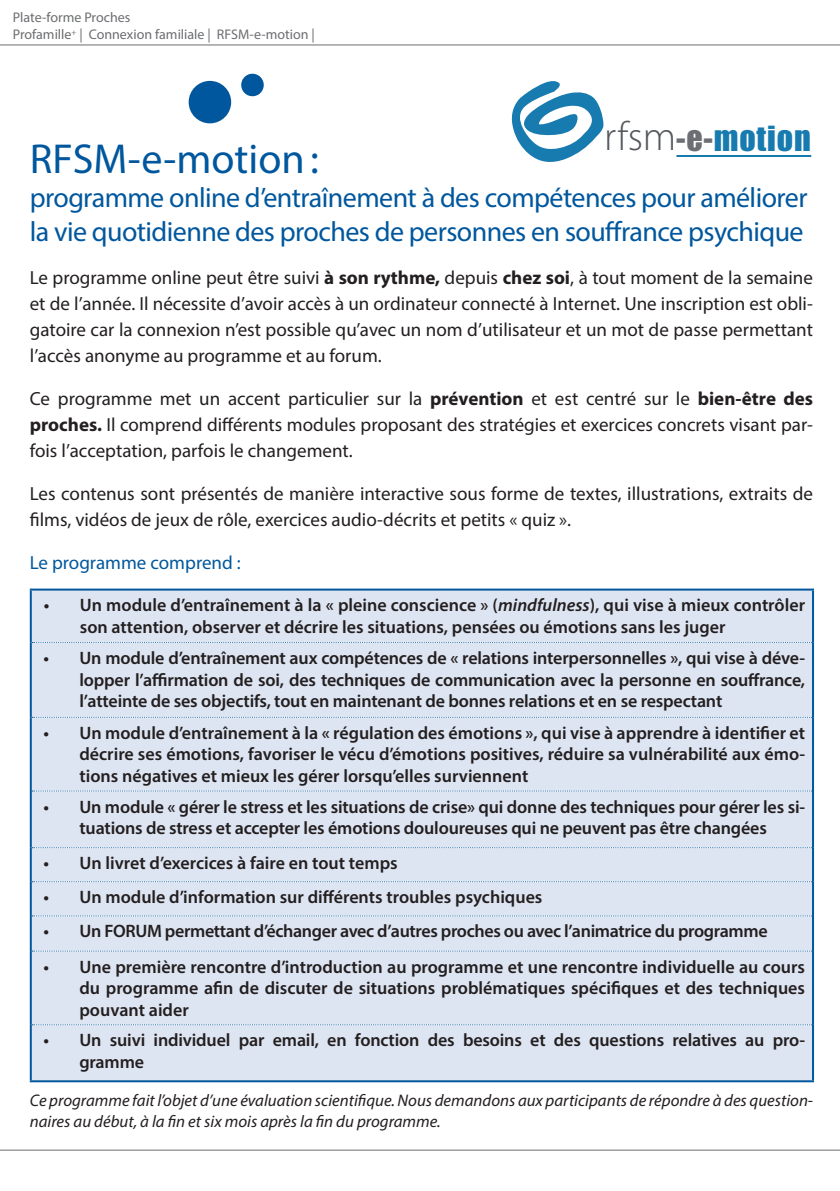
<style>
.page{position:relative;width:840px;height:1191px;background:#fff}
.page>*{position:absolute;margin:0;border:0;box-sizing:border-box;transform-origin:0 0}
.sous-titre_texte{font:42px "Myriad Pro";color:#01579d}
.t1{font:32px "Impact";letter-spacing:.025em;color:#187bb0}
.sous-titre_texte-2{font:28px/33.6px "Myriad Pro";letter-spacing:-.02em;color:#01579d}
.texte{font:19px/26px "Myriad Pro";color:#231f20;text-align:justify}
.texte-2{font:19px "Myriad Pro";color:#01579d}
.t2{font:600 18px/21.6px "Myriad Pro";letter-spacing:-.01em;color:#231f20;text-align:justify}
.texte-3{font:italic 16.8px/20.2px "Myriad Pro";color:#231f20}
.t3{font:14px/16.8px "Myriad Pro";color:#6c6d70}
.s1{font-family:"Myriad Pro";font-weight:300;font-size:40.8px;color:#54575c}
.s2{color:#6c6e74}
.s3{font-weight:700}
.s4{font-style:italic}
</style>
<div class="page">
<hr style="left:0;top:45px;width:839px;height:1px;background:#6c6d70">
<hr style="left:0;top:1149px;width:839px;height:1px;background:#6c6d70">
<div style="left:32px;top:590px;width:779px;height:490px;background:#dee5f2"></div>
<hr style="left:30px;top:588px;width:783px;height:2px;background:#01579d">
<hr style="left:30px;top:590px;width:2px;height:52px;background:#01579d">
<hr style="left:811px;top:590px;width:2px;height:52px;background:#01579d">
<hr style="left:30px;top:642px;width:2px;height:75px;background:#01579d">
<hr style="left:811px;top:642px;width:2px;height:75px;background:#01579d">
<hr style="left:30px;top:717px;width:2px;height:74px;background:#01579d">
<hr style="left:811px;top:717px;width:2px;height:74px;background:#01579d">
<hr style="left:30px;top:791px;width:2px;height:56px;background:#01579d">
<hr style="left:811px;top:791px;width:2px;height:56px;background:#01579d">
<hr style="left:30px;top:847px;width:2px;height:34px;background:#01579d">
<hr style="left:811px;top:847px;width:2px;height:34px;background:#01579d">
<hr style="left:30px;top:881px;width:2px;height:35px;background:#01579d">
<hr style="left:811px;top:881px;width:2px;height:35px;background:#01579d">
<hr style="left:30px;top:916px;width:2px;height:35px;background:#01579d">
<hr style="left:811px;top:916px;width:2px;height:35px;background:#01579d">
<hr style="left:30px;top:951px;width:2px;height:73px;background:#01579d">
<hr style="left:811px;top:951px;width:2px;height:73px;background:#01579d">
<hr style="left:30px;top:1024px;width:2px;height:56px;background:#01579d">
<hr style="left:811px;top:1024px;width:2px;height:56px;background:#01579d">
<hr style="left:30px;top:1080px;width:783px;height:2px;background:#01579d">
<svg style="left:32px;top:642px;width:780px;height:1px"></svg>
<svg style="left:32px;top:717px;width:780px;height:1px"></svg>
<svg style="left:32px;top:790px;width:780px;height:1px"></svg>
<svg style="left:32px;top:847px;width:780px;height:1px"></svg>
<svg style="left:32px;top:881px;width:780px;height:1px"></svg>
<svg style="left:32px;top:915px;width:780px;height:1px"></svg>
<svg style="left:32px;top:950px;width:780px;height:1px"></svg>
<svg style="left:32px;top:1024px;width:780px;height:1px"></svg>
<div style="left:242px;top:75px;width:20px;height:20px;background:#01579d;border-radius:50%"></div>
<div style="left:241px;top:74px;width:22px;height:22px;border:2px solid #01579d;border-radius:50%"></div>
<div style="left:189px;top:82px;width:41px;height:40px;background:#01579d;border-radius:50%"></div>
<div style="left:188px;top:81px;width:43px;height:42px;border:2px solid #01579d;border-radius:50%"></div>
<svg style="left:511px;top:81px;width:92px;height:81px"></svg>
<hr style="left:676px;top:155px;width:134px;height:2px;background:#187bb0">
<p class="t3" style="left:13px;top:9px;width:303px">Plate-forme Proches<br>Profamille<sup>+</sup> | Connexion familiale | RFSM-e-motion |</p>
<p class="t1" style="left:603px;top:113px;width:208px"><span class="s1">rfsm</span><span class="s2">-E-</span>MOTION</p>
<p class="sous-titre_texte" style="left:30px;top:133px;width:290px">RFSM-e-motion:</p>
<p class="sous-titre_texte-2" style="left:30px;top:180px;width:778px">programme online d’entraînement à des compétences pour améliorer la vie quotidienne des proches de personnes en souffrance psychique</p>
<p class="texte" style="left:30px;top:264px;width:784px">Le programme online peut être suivi <span class="s3">à son rythme,</span> depuis <span class="s3">chez soi</span>, à tout moment de la semaine et de l’année. Il nécessite d’avoir accès à un ordinateur connecté à Internet. Une inscription est obli&shy;gatoire car la connexion n’est possible qu’avec un nom d’utilisateur et un mot de passe permettant l’accès anonyme au programme et au forum.</p>
<p class="texte" style="left:30px;top:385px;width:784px">Ce programme met un accent particulier sur la <span class="s3">prévention</span> et est centré sur le <span class="s3">bien-être des proches.</span> Il comprend différents modules proposant des stratégies et exercices concrets visant par&shy;fois l’acceptation, parfois le changement.</p>
<p class="texte" style="left:30px;top:480px;width:784px">Les contenus sont présentés de manière interactive sous forme de textes, illustrations, extraits de films, vidéos de jeux de rôle, exercices audio-décrits et petits « quiz ».</p>
<p class="texte-2" style="left:30px;top:550px;width:212px">Le programme comprend :</p>
<p class="t2" style="left:80px;top:594px;width:726px;text-indent:-36px">• Un module d’entraînement à la « pleine conscience » (<span class="s4">mindfulness</span>), qui vise à mieux contrôler son attention, observer et décrire les situations, pensées ou émotions sans les juger</p>
<p class="t2" style="left:79px;top:647px;width:726px;text-indent:-36px">• Un module d’entraînement aux compétences de « relations interpersonnelles », qui vise à déve&shy;lopper l’affirmation de soi, des techniques de communication avec la personne en souffrance, l’atteinte de ses objectifs, tout en maintenant de bonnes relations et en se respectant</p>
<p class="t2" style="left:79px;top:721px;width:726px;text-indent:-36px">• Un module d’entraînement à la « régulation des émotions », qui vise à apprendre à identifier et décrire ses émotions, favoriser le vécu d’émotions positives, réduire sa vulnérabilité aux émo&shy;tions négatives et mieux les gérer lorsqu’elles surviennent</p>
<p class="t2" style="left:43px;top:795px;width:762px;text-align:center">• Un module « gérer le stress et les situations de crise» qui donne des techniques pour gérer les si&shy;tuations de stress et accepter les émotions douloureuses qui ne peuvent pas être changées</p>
<p class="t2" style="left:43px;top:852px;width:355px">• Un livret d’exercices à faire en tout temps</p>
<p class="t2" style="left:43px;top:886px;width:500px">• Un module d’information sur différents troubles psychiques</p>
<p class="t2" style="left:43px;top:920px;width:725px">• Un FORUM permettant d’échanger avec d’autres proches ou avec l’animatrice du programme</p>
<p class="t2" style="left:79px;top:955px;width:726px;text-indent:-36px">• Une première rencontre d’introduction au programme et une rencontre individuelle au cours du programme afin de discuter de situations problématiques spécifiques et des techniques pouvant aider</p>
<p class="t2" style="left:79px;top:1029px;width:726px;text-indent:-36px">• Un suivi individuel par email, en fonction des besoins et des questions relatives au pro&shy;gramme</p>
<p class="texte-3" style="left:30px;top:1090px;width:784px">Ce programme fait l’objet d’une évaluation scientifique. Nous demandons aux participants de répondre à des question&shy;naires au début, à la fin et six mois après la fin du programme.</p>
</div>
